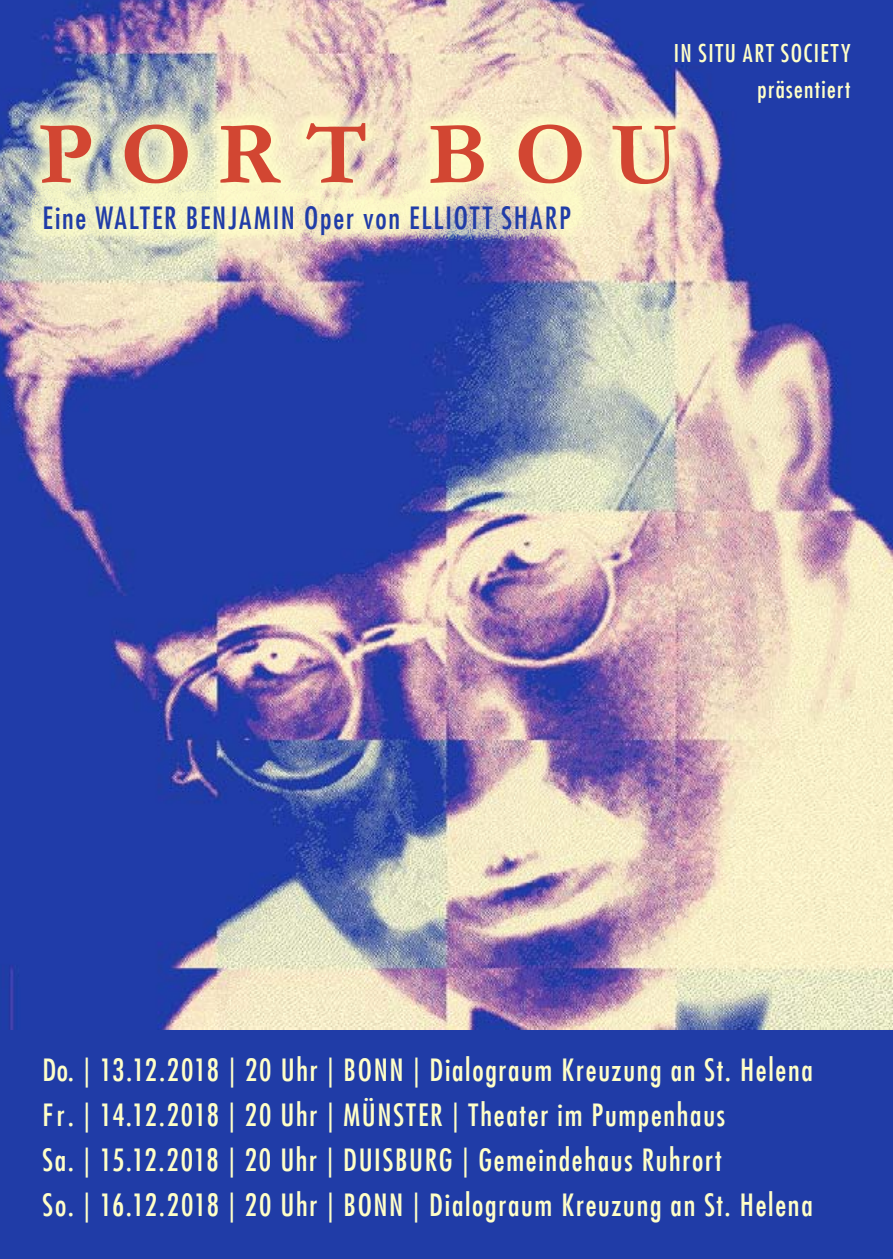
<style>
.page{position:relative;width:893px;height:1259px;background:#203ca7}
.page>*{position:absolute;margin:0;border:0;box-sizing:border-box;transform-origin:0 0}
.t1{font:700 90px "Garamond";letter-spacing:.295em;color:#d24632}
.t2{font:condensed 30px "Futura LT";letter-spacing:.055em;color:#ffffc8}
.t3{font:condensed 30px "Futura LT";letter-spacing:.06em;color:#203ca7}
.t4{font:condensed 24px/36px "Futura LT";letter-spacing:.055em;color:#ffffc8;text-align:right}
</style>
<div class="page">
<img style="left:0;top:0;width:893px;height:1029px">
<div style="left:20px;top:103px;width:669px;height:96px;background:#ffffc8;opacity:.75"></div>
<div style="left:26px;top:183px;width:559px;height:62px;background:#ffffc8;opacity:.75"></div>
<p class="t4" style="left:674px;top:35px;width:178px">IN SITU ART SOCIETY präsentiert</p>
<p class="t1" style="left:38px;top:93px;width:642px">PORT BOU</p>
<p class="t3" style="left:43px;top:200px;width:530px">Eine WALTER BENJAMIN Oper von ELLIOTT SHARP</p>
<p class="t2" style="left:43px;top:1052px;width:772px">Do. | 13.12.2018 | 20 Uhr | BONN | Dialograum Kreuzung an St. Helena</p>
<p class="t2" style="left:43px;top:1097px;width:684px">Fr. | 14.12.2018 | 20 Uhr | MÜNSTER | Theater im Pumpenhaus</p>
<p class="t2" style="left:43px;top:1142px;width:681px">Sa. | 15.12.2018 | 20 Uhr | DUISBURG | Gemeindehaus Ruhrort</p>
<p class="t2" style="left:43px;top:1187px;width:772px">So. | 16.12.2018 | 20 Uhr | BONN | Dialograum Kreuzung an St. Helena</p>
</div>
